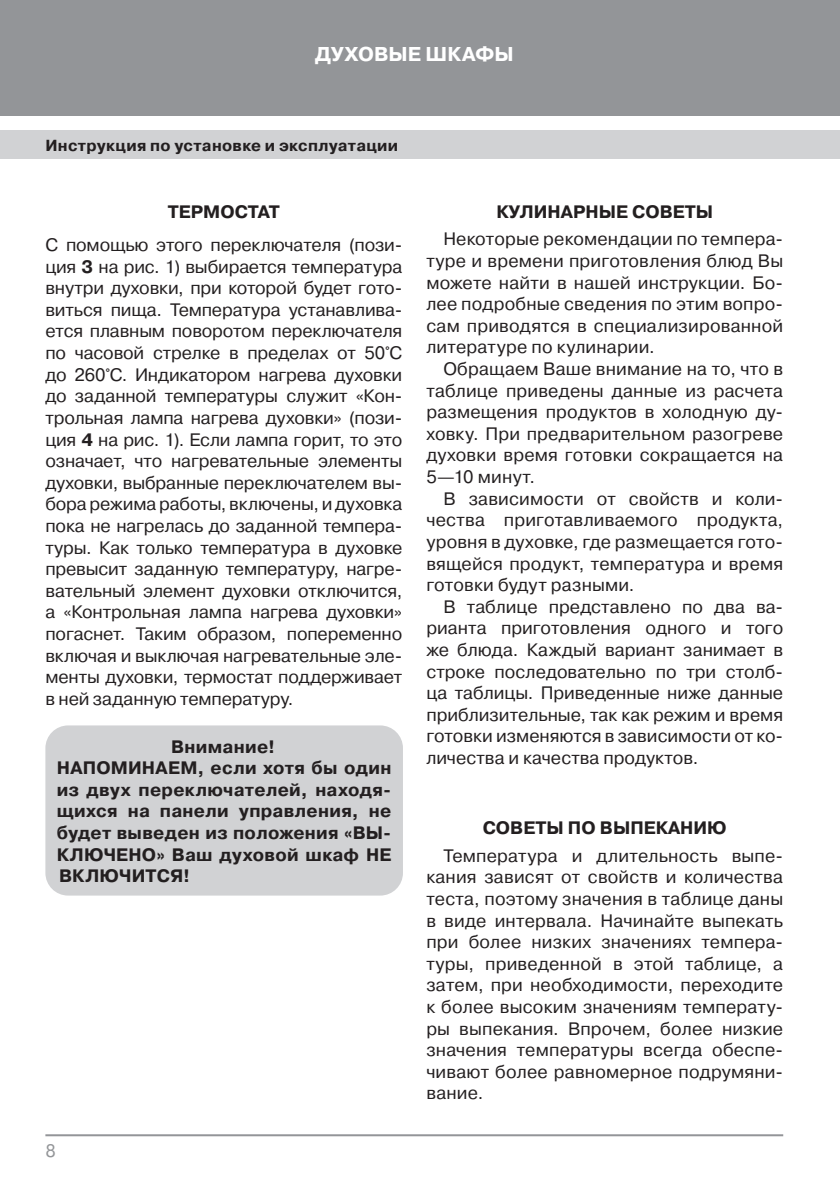
<style>
.page{position:relative;width:840px;height:1191px;background:#fff}
.page>*{position:absolute;margin:0;border:0;box-sizing:border-box;transform-origin:0 0}
.t1{font:700 20px "Pragmatica C";color:#fff}
.Based_text{font:18px/21.6px "Pragmatica C";letter-spacing:.01em;color:#231f20;text-align:justify}
.abzac{font:18px/21.6px "Pragmatica C";letter-spacing:-.01em;color:#231f20;text-align:justify}
.blok_grey{font:700 18px/21.6px "Pragmatica C";letter-spacing:.015em;color:#231f20;text-align:justify}
.Podzagolovok{font:700 18px "Pragmatica C";color:#231f20}
.t2{font:18px "Pragmatica C";color:#939598}
.t3{font:700 16px "Pragmatica C";letter-spacing:.02em;color:#231f20}
.s1{font-weight:700}
</style>
<div class="page">
<div style="left:0;top:0;width:839px;height:116px;background:#939598"></div>
<div style="left:0;top:130px;width:839px;height:29px;background:#d1d2d4"></div>
<hr style="left:45px;top:1134px;width:737px;height:2px;background:#939598">
<div style="left:45px;top:725px;width:358px;height:170px;background:#d1d2d4;border-radius:23px"></div>
<p class="t1" style="left:315px;top:43px;width:200px">ДУХОВЫЕ ШКАФЫ</p>
<p class="t3" style="left:45px;top:136px;width:354px">Инструкция по установке и эксплуатации</p>
<p class="Podzagolovok" style="left:168px;top:202px;width:113px">ТЕРМОСТАТ</p>
<p class="abzac" style="left:45px;top:234px;width:358px">С помощью этого переключателя (пози&shy;ция <span class="s1">3</span> на рис. 1) выбирается температура внутри духовки, при которой будет гото&shy;виться пища. Температура устанавлива&shy;ется плавным поворотом переключателя по часовой стрелке в пределах от 50°С до 260°С. Индикатором нагрева духовки до заданной температуры служит «Кон&shy;трольная лампа нагрева духовки» (пози&shy;ция <span class="s1">4</span> на рис. 1). Если лампа горит, то это означает, что нагревательные элементы духовки, выбранные переключателем вы&shy;бора режима работы, включены, и духовка пока не нагрелась до заданной темпера&shy;туры. Как только температура в духовке превысит заданную температуру, нагре&shy;вательный элемент духовки отключится, а «Контрольная лампа нагрева духовки» погаснет. Таким образом, попеременно включая и выключая нагревательные эле&shy;менты духовки, термостат поддерживает в ней заданную температуру.</p>
<p class="blok_grey" style="left:171px;top:736px;width:105px">Внимание!</p>
<p class="blok_grey" style="left:57px;top:757px;width:336px">НАПОМИНАЕМ, если хотя бы один из двух переключателей, находя&shy;щихся на панели управления, не будет выведен из положения «ВЫ-КЛЮЧЕНО» Ваш духовой шкаф НЕ ВКЛЮЧИТСЯ!</p>
<p class="t2" style="left:45px;top:1140px;width:12px">8</p>
<p class="Podzagolovok" style="left:496px;top:202px;width:218px">КУЛИНАРНЫЕ СОВЕТЫ</p>
<p class="Based_text" style="left:426px;top:228px;width:358px;text-indent:17px">Некоторые рекомендации по темпера&shy;туре и времени приготовления блюд Вы можете найти в нашей инструкции. Бо&shy;лее подробные сведения по этим вопро&shy;сам приводятся в специализированной литературе по кулинарии.</p>
<p class="Based_text" style="left:426px;top:358px;width:358px;text-indent:17px">Обращаем Ваше внимание на то, что в таблице приведены данные из расчета размещения продуктов в холодную ду&shy;ховку. При предварительном разогреве духовки время готовки сокращается на 5—10 минут.</p>
<p class="Based_text" style="left:426px;top:488px;width:358px;text-indent:17px">В зависимости от свойств и коли&shy;чества приготавливаемого продукта, уровня в духовке, где размещается гото&shy;вящейся продукт, температура и время готовки будут разными.</p>
<p class="Based_text" style="left:426px;top:596px;width:358px;text-indent:17px">В таблице представлено по два ва&shy;рианта приготовления одного и того же блюда. Каждый вариант занимает в строке последовательно по три столб&shy;ца таблицы. Приведенные ниже данные приблизительные, так как режим и время готовки изменяются в зависимости от ко&shy;личества и качества продуктов.</p>
<p class="Podzagolovok" style="left:482px;top:818px;width:245px">СОВЕТЫ ПО ВЫПЕКАНИЮ</p>
<p class="Based_text" style="left:426px;top:845px;width:358px;text-indent:17px">Температура и длительность выпе&shy;кания зависят от свойств и количества теста, поэтому значения в таблице даны в виде интервала. Начинайте выпекать при более низких значениях темпера&shy;туры, приведенной в этой таблице, а затем, при необходимости, переходите к более высоким значениям температу&shy;ры выпекания. Впрочем, более низкие значения температуры всегда обеспе&shy;чивают более равномерное подрумяни&shy;вание.</p>
</div>
